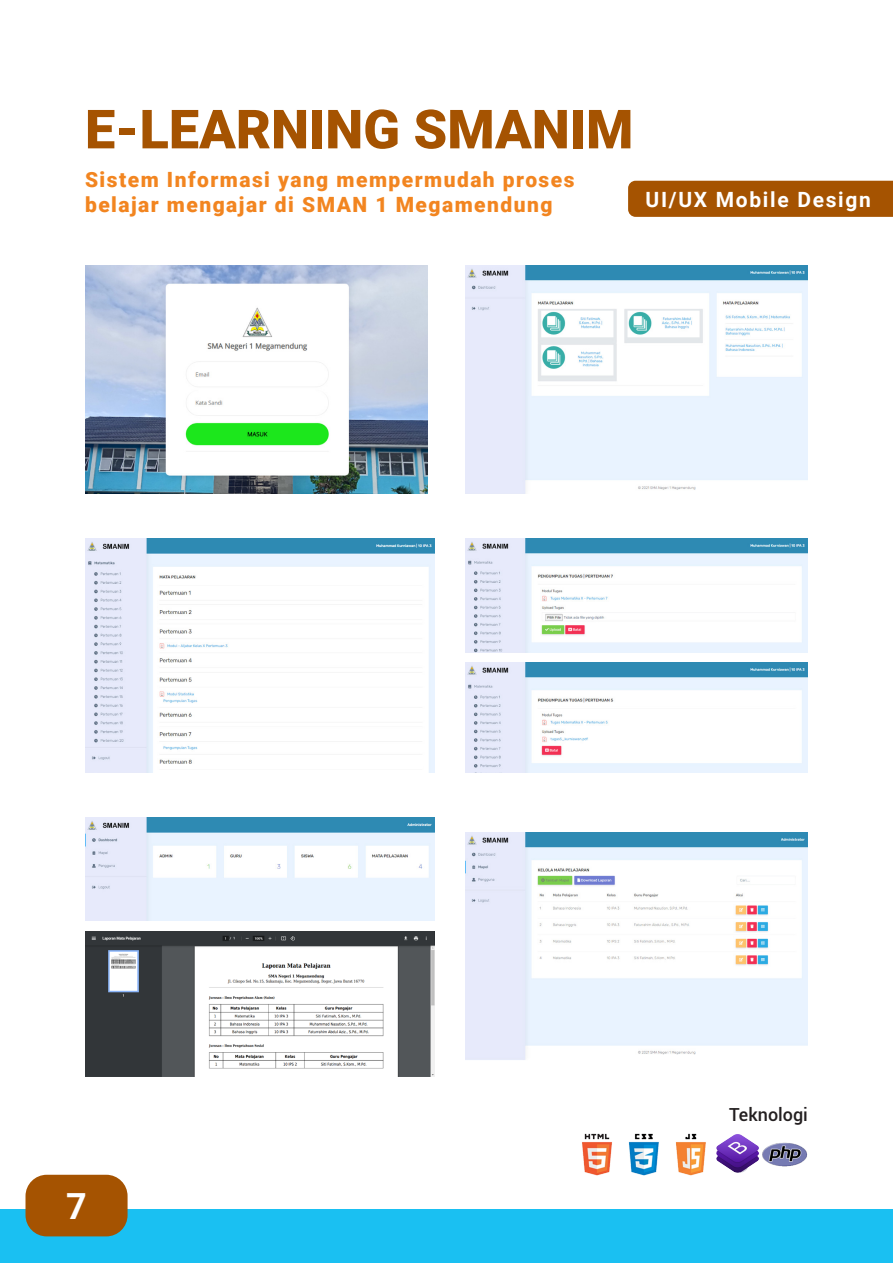
<style>
.page{position:relative;width:893px;height:1263px;background:#fff}
.page>*{position:absolute;margin:0;border:0;box-sizing:border-box;transform-origin:0 0}
.t1{font:900 54px "Roboto";color:#a55301}
.t2{font:700 36px "Roboto";color:#fff}
.t3{font:900 21px/25.2px "Roboto";letter-spacing:.07em;color:#f28520}
.t4{font:700 21px "Roboto";letter-spacing:.08em;color:#fff}
.t5{font:500 18px "Roboto";color:#231f20}
</style>
<div class="page">
<div style="left:628px;top:181px;width:265px;height:36px;background:#a55301"></div>
<div style="left:0;top:1210px;width:893px;height:53px;background:#1ac0f2"></div>
<div style="left:26px;top:1175px;width:102px;height:61px;background:#a55301;border-radius:21px"></div>
<img style="left:582px;top:1133px;width:226px;height:43px">
<img style="left:85px;top:266px;width:342px;height:228px">
<img style="left:466px;top:266px;width:342px;height:228px">
<img style="left:85px;top:931px;width:350px;height:145px">
<img style="left:85px;top:817px;width:350px;height:104px">
<img style="left:466px;top:833px;width:342px;height:227px">
<img style="left:466px;top:539px;width:342px;height:114px">
<img style="left:466px;top:663px;width:342px;height:109px">
<img style="left:85px;top:539px;width:350px;height:233px">
<p class="t1" style="left:85px;top:91px;width:550px">E-LEARNING SMANIM</p>
<p class="t3" style="left:85px;top:166px;width:491px">Sistem Informasi yang mempermudah proses belajar mengajar di SMAN 1 Megamendung</p>
<p class="t4" style="left:645px;top:184px;width:227px">UI/UX Mobile Design</p>
<p class="t2" style="left:66px;top:1181px;width:22px">7</p>
<p class="t5" style="left:729px;top:1102px;width:80px">Teknologi</p>
</div>
